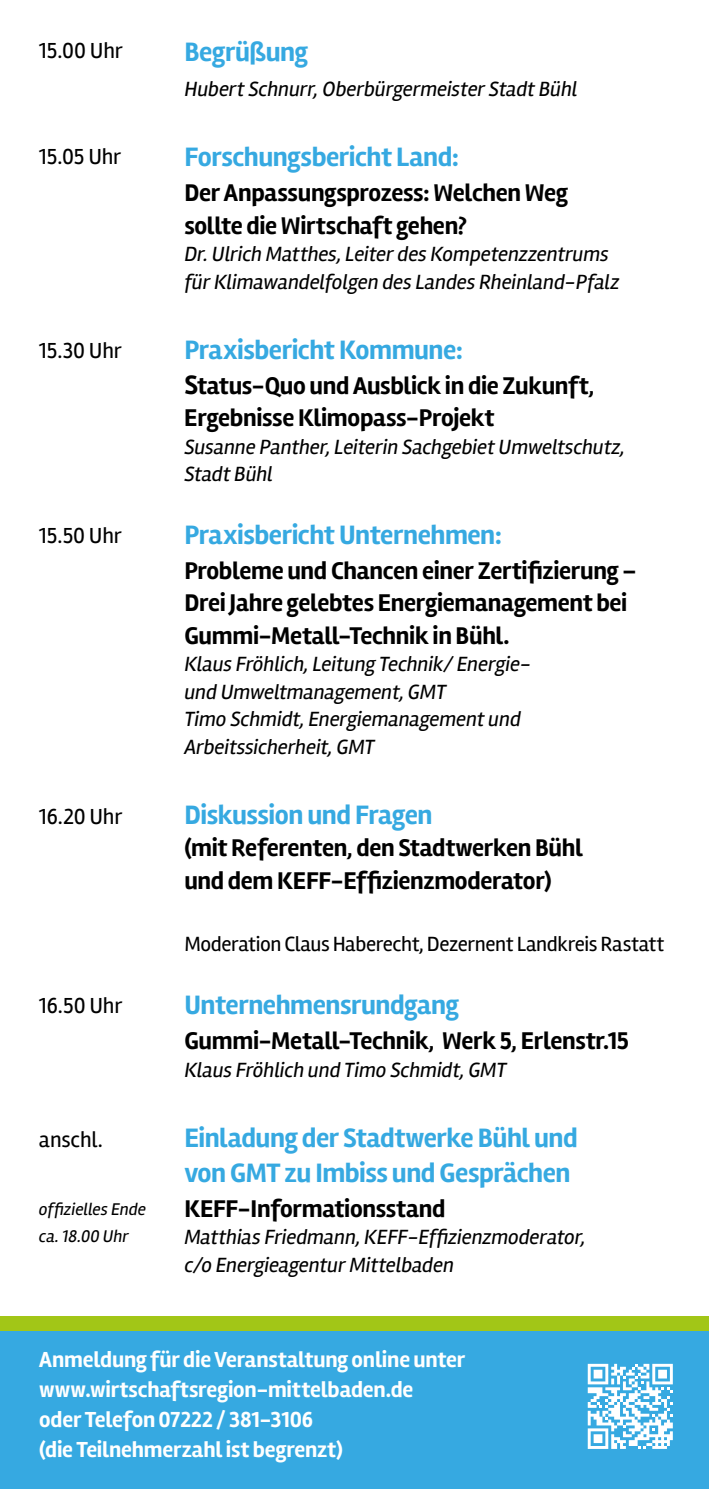
<style>
.page{position:relative;width:709px;height:1489px;background:#fff}
.page>*{position:absolute;margin:0;border:0;box-sizing:border-box;transform-origin:0 0}
.t1{font:700 27.5px/35px "Rambla";letter-spacing:-.015em;color:#36a9e1}
.t2{font:700 25px/32.5px "Rambla";letter-spacing:-.015em;color:#000}
.t3{font:700 22.5px/30px "Rambla";letter-spacing:-.01em;color:#fff}
.t4{font:22.5px "Rambla";letter-spacing:-.01em;color:#000}
.t5{font:italic 21.25px/27.5px "Rambla";letter-spacing:-.005em;color:#000}
.t6{font:21.25px "Rambla";letter-spacing:-.02em;color:#000}
.t7{font:italic 17.5px/27.5px "Rambla";color:#000}
.s1{font-size:27.5px}
</style>
<div class="page">
<div style="left:0;top:1329px;width:709px;height:159px;background:#36a9e1"></div>
<div style="left:0;top:1315px;width:709px;height:14px;background:#a2c617"></div>
<svg style="left:587px;top:1363px;width:86px;height:85px"></svg>
<p class="t4" style="left:39px;top:37px;width:85px">15.00 Uhr</p>
<p class="t1" style="left:184px;top:35px;width:125px">Begrüßung</p>
<p class="t5" style="left:184px;top:75px;width:394px">Hubert Schnurr, Oberbürgermeister Stadt Bühl</p>
<p class="t4" style="left:39px;top:143px;width:84px">15.05 Uhr</p>
<p class="t1" style="left:184px;top:140px;width:276px">Forschungsbericht Land:</p>
<p class="t2" style="left:184px;top:177px;width:385px">Der Anpassungsprozess: Welchen Weg sollte die Wirtschaft gehen?</p>
<p class="t5" style="left:184px;top:240px;width:437px">Dr. Ulrich Matthes, Leiter des Kompetenzzentrums für Klimawandelfolgen des Landes Rheinland-Pfalz</p>
<p class="t4" style="left:39px;top:337px;width:84px">15.30 Uhr</p>
<p class="t1" style="left:184px;top:332px;width:280px">Praxisbericht Kommune:</p>
<p class="t2" style="left:184px;top:369px;width:411px"><span class="s1">S</span>tatus-Quo und Ausblick in die Zukunft,<br>Ergebnisse Klimopass-Projekt</p>
<p class="t5" style="left:184px;top:433px;width:442px">Susanne Panther, Leiterin Sachgebiet Umweltschutz,<br>Stadt Bühl</p>
<p class="t4" style="left:39px;top:522px;width:85px">15.50 Uhr</p>
<p class="t1" style="left:184px;top:517px;width:319px">Praxisbericht Unternehmen:</p>
<p class="t2" style="left:184px;top:554px;width:453px">Probleme und Chancen einer Zertifizierung –<br>Drei Jahre gelebtes Energiemanagement bei<br>Gummi-Metall-Technik in Bühl.</p>
<p class="t5" style="left:184px;top:650px;width:348px">Klaus Fröhlich, Leitung Technik/ Energie&shy;und Umweltmanagement, GMT<br>Timo Schmidt, Energiemanagement und Arbeitssicherheit, GMT</p>
<p class="t4" style="left:39px;top:802px;width:85px">16.20 Uhr</p>
<p class="t1" style="left:184px;top:797px;width:250px">Diskussion und Fragen</p>
<p class="t2" style="left:184px;top:832px;width:400px">(mit Referenten, den Stadtwerken Bühl und dem KEFF-Effizienzmoderator)</p>
<p class="t6" style="left:184px;top:931px;width:481px">Moderation Claus Haberecht, Dezernent Landkreis Rastatt</p>
<p class="t4" style="left:39px;top:992px;width:85px">16.50 Uhr</p>
<p class="t1" style="left:184px;top:987px;width:276px">Unternehmensrundgang</p>
<p class="t2" style="left:184px;top:1024px;width:446px">Gummi-Metall-Technik, Werk 5, Erlenstr.15</p>
<p class="t5" style="left:184px;top:1055px;width:324px">Klaus Fröhlich und Timo Schmidt, GMT</p>
<p class="t4" style="left:39px;top:1126px;width:65px">anschl.</p>
<p class="t7" style="left:39px;top:1194px;width:109px">offizielles Ende ca. 18.00 Uhr</p>
<p class="t1" style="left:184px;top:1120px;width:395px">Einladung der Stadtwerke Bühl und von GMT zu Imbiss und Gesprächen</p>
<p class="t2" style="left:184px;top:1192px;width:262px">KEFF-Informationsstand</p>
<p class="t5" style="left:184px;top:1223px;width:403px">Matthias Friedmann, KEFF-Effizienzmoderator, c/o Energieagentur Mittelbaden</p>
<p class="t3" style="left:39px;top:1344px;width:427px">Anmeldung für die Veranstaltung online unter www.wirtschaftsregion-mittelbaden.de<br>oder Telefon 07222 / 381-3106<br>(die Teilnehmerzahl ist begrenzt)</p>
</div>
